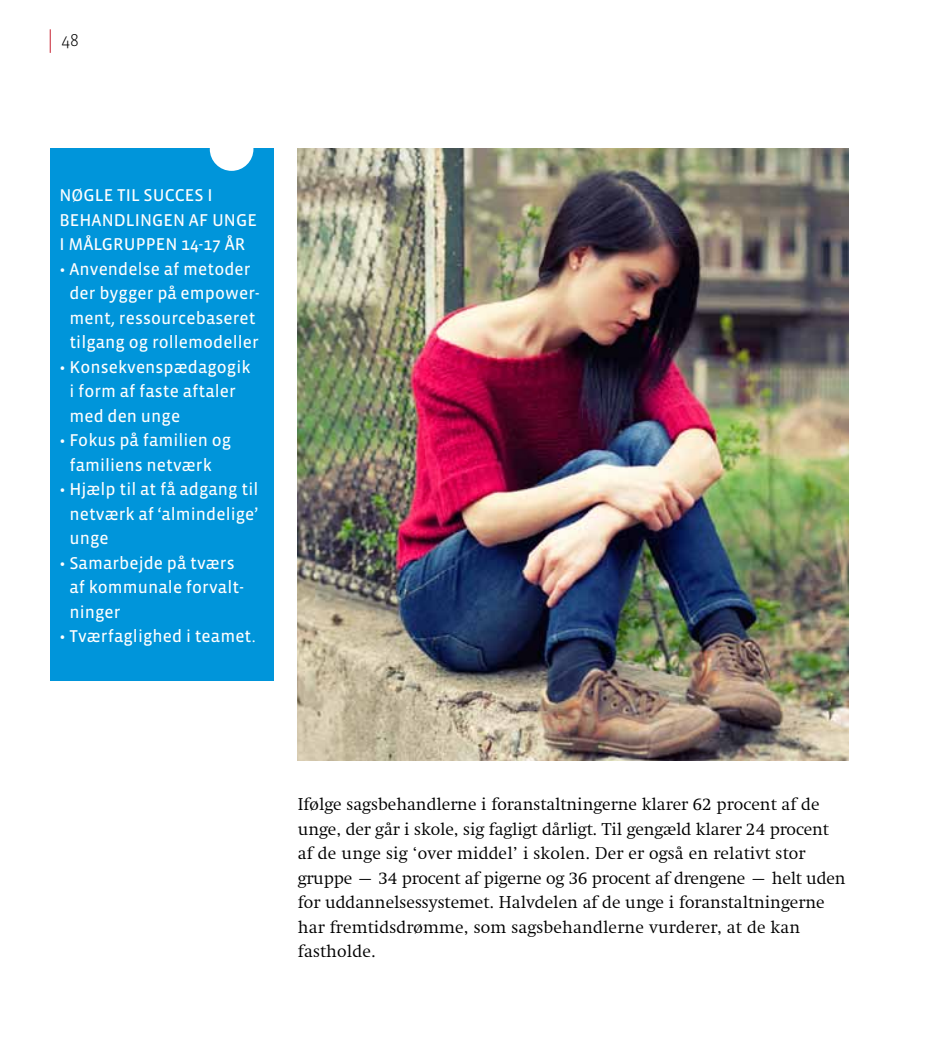
<style>
.page{position:relative;width:943px;height:1041px;background:#fff}
.page>*{position:absolute;margin:0;border:0;box-sizing:border-box;transform-origin:0 0}
.t1{font:300 17.5px/24.5px "Swift LT Pro";color:#000}
.t2{font:17.5px/24.5px "Vista Sans Reg";letter-spacing:.005em;color:#fff}
.t3{font:300 17.5px "Vista Sans";color:#000}
</style>
<div class="page">
<svg style="left:50px;top:29px;width:1px;height:24px"></svg>
<div style="left:50px;top:148px;width:224px;height:532px;background:#0095da"></div>
<div style="left:210px;top:127px;width:43px;height:44px;background:#fff;border-radius:50%"></div>
<img style="left:298px;top:148px;width:550px;height:613px">
<p class="t3" style="left:61px;top:31px;width:19px">48</p>
<p class="t2" style="left:59px;top:183px;width:105px">Nøgle til succ</p>
<p class="t2" style="left:59px;top:183px;width:199px;text-indent:125px">es i behandlingen af u nge i målgruppe</p>
<p class="t2" style="left:166px;top:232px;width:81px">n 14-17 år</p>
<p class="t2" style="left:59px;top:257px;width:202px;text-align:center">• Anvendelse af metoder der bygger på empower&shy;ment, ressourcebaseret tilgang og rollemodeller</p>
<p class="t2" style="left:69px;top:355px;width:183px;text-indent:-10px">• Konsekvenspædagogik i form af faste aftaler med den unge</p>
<p class="t2" style="left:59px;top:428px;width:173px;text-align:center">• Fokus på familien og familiens netværk</p>
<p class="t2" style="left:69px;top:477px;width:190px;text-align:justify;text-indent:-10px">• Hjælp til at få adgang til netværk af ‘almindelige’ unge</p>
<p class="t2" style="left:69px;top:551px;width:176px;text-indent:-10px">• Samarbejde på tværs af kommunale forvalt&shy;ninger</p>
<p class="t2" style="left:59px;top:624px;width:198px">• Tværfaglighed i teamet.</p>
<p class="t1" style="left:298px;top:792px;width:549px">Ifølge sagsbehandlerne i foranstaltningerne klarer 62 procent af de unge, der går i skole, sig fagligt dårligt. Til gengæld klarer 24 procent af de unge sig ‘over middel’ i skolen. Der er også en relativt stor gruppe – 34 procent af pigerne og 36 procent af drengene – helt uden for uddannelsessystemet. Halvdelen af de unge i foranstaltningerne har fremtidsdrømme, som sagsbehandlerne vurderer, at de kan fastholde.</p>
</div>
